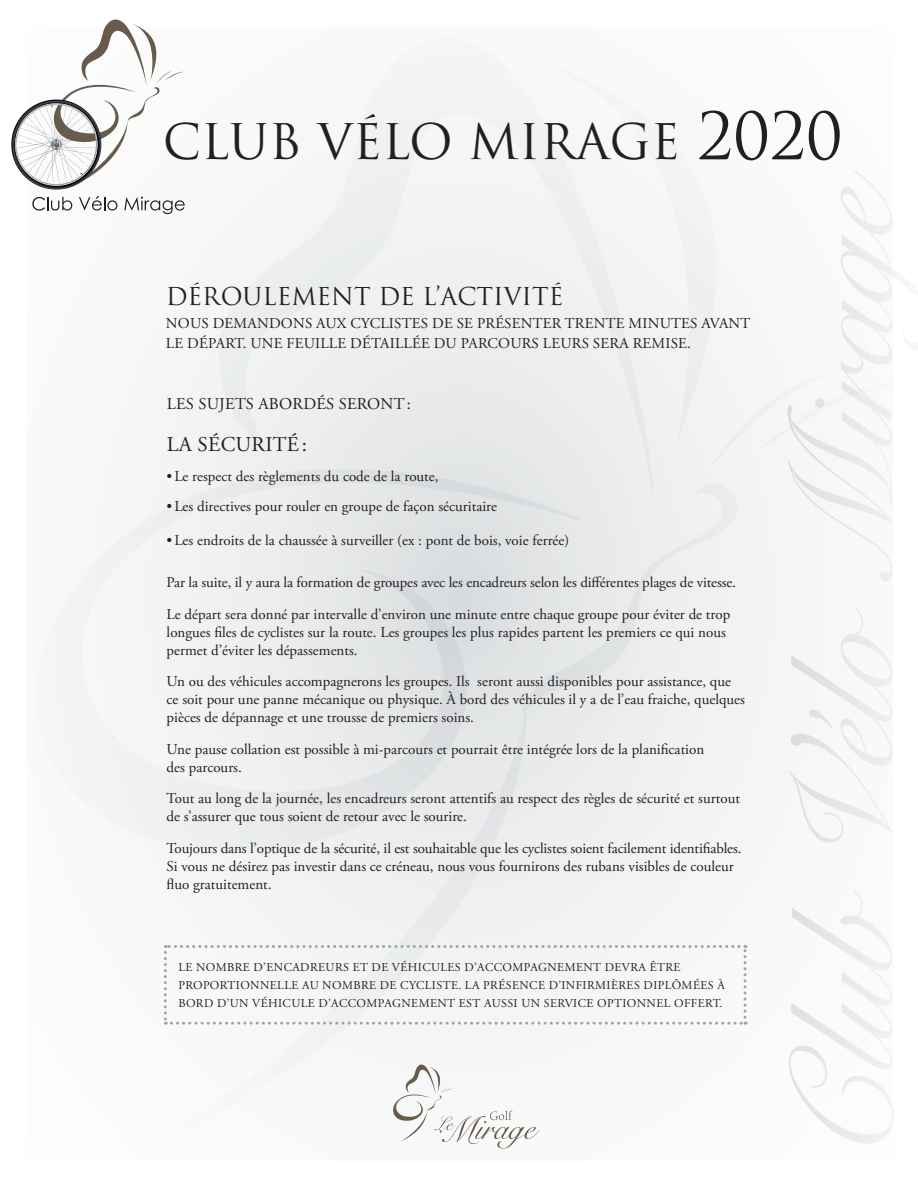
<style>
.page{position:relative;width:918px;height:1188px;background:#fff}
.page>*{position:absolute;margin:0;border:0;box-sizing:border-box;transform-origin:0 0}
.t1{font:47.85px "Trajan Pro";color:#231f20}
.t2{font:24px "Trajan Pro";color:#231f20}
.t3{font:21px "Adobe Garamond Pro";letter-spacing:.015em;color:#231f20}
.t4{font:16.5px "Adobe Garamond Pro";letter-spacing:.015em;color:#231f20}
.t5{font:15px/18px "Adobe Garamond Pro";color:#231f20}
.t6{font:12px/18px "Adobe Garamond Pro";letter-spacing:.035em;color:#231f20}
.s1{font-size:63.6px}
</style>
<div class="page">
<div style="left:27px;top:27px;width:866px;height:1134px;background:#f8f8f9"></div>
<div style="left:679px;top:484px;width:59px;height:69px;background:#eff0f1"></div>
<div style="left:219px;top:187px;width:460px;height:562px;background:#edeef0"></div>
<svg style="left:543px;top:187px;width:207px;height:274px"></svg>
<svg style="left:147px;top:419px;width:460px;height:447px"></svg>
<svg style="left:147px;top:711px;width:381px;height:234px"></svg>
<svg style="left:393px;top:1064px;width:147px;height:85px"></svg>
<svg style="left:164px;top:945px;width:583px;height:80px"></svg>
<svg style="left:32px;top:197px;width:40px;height:14px"></svg>
<svg style="left:79px;top:196px;width:38px;height:15px"></svg>
<svg style="left:124px;top:197px;width:61px;height:17px"></svg>
<svg style="left:11px;top:19px;width:173px;height:171px"></svg>
<h1 class="t1" style="left:163px;top:112px;width:681px">CLUB VÉLO MIRAGE <span class="s1">2020</span></h1>
<h2 class="t2" style="left:166px;top:281px;width:399px">DÉROULEMENT DE L’ACTIVITÉ</h2>
<p class="t5" style="left:166px;top:314px;width:586px;line-height:19.5px">NOUS DEMANDONS AUX CYCLISTES DE SE PRÉSENTER TRENTE MINUTES AVANT<br>LE DÉPART. UNE FEUILLE DÉTAILLÉE DU PARCOURS LEURS SERA REMISE.</p>
<p class="t4" style="left:167px;top:394px;width:246px">LES SUJETS ABORDÉS SERONT:</p>
<h3 class="t3" style="left:167px;top:431px;width:142px">LA SÉCURITÉ:</h3>
<p class="t5" style="left:167px;top:467px;width:273px">•Le respect des règlements du code de la route,</p>
<p class="t5" style="left:167px;top:497px;width:332px">•Les directives pour rouler en groupe de façon sécuritaire</p>
<p class="t5" style="left:167px;top:532px;width:404px">•Les endroits de la chaussée à surveiller (ex : pont de bois, voie ferrée)</p>
<p class="t5" style="left:167px;top:567px;width:571px;line-height:31.5px">Par la suite, il y aura la formation de groupes avec les encadreurs selon les différentes plages de vitesse.<br>Le départ sera donné par intervalle d’environ une minute entre chaque groupe pour éviter de trop</p>
<p class="t5" style="left:167px;top:623px;width:561px">longues files de cyclistes sur la route. Les groupes les plus rapides partent les premiers ce qui nous permet d’éviter les dépassements.</p>
<p class="t5" style="left:167px;top:673px;width:580px">Un ou des véhicules accompagnerons les groupes. Ils seront aussi disponibles pour assistance, que ce soit pour une panne mécanique ou physique. À bord des véhicules il y a de l’eau fraiche, quelques pièces de dépannage et une trousse de premiers soins.</p>
<p class="t5" style="left:167px;top:740px;width:539px">Une pause collation est possible à mi-parcours et pourrait être intégrée lors de la planification des parcours.</p>
<p class="t5" style="left:167px;top:790px;width:575px">Tout au long de la journée, les encadreurs seront attentifs au respect des règles de sécurité et surtout de s’assurer que tous soient de retour avec le sourire.</p>
<p class="t5" style="left:167px;top:839px;width:576px">Toujours dans l’optique de la sécurité, il est souhaitable que les cyclistes soient facilement identifiables.<br>Si vous ne désirez pas investir dans ce créneau, nous vous fournirons des rubans visibles de couleur fluo gratuitement.</p>
<p class="t6" style="left:178px;top:959px;width:548px">LE NOMBRE D’ENCADREURS ET DE VÉHICULES D’ACCOMPAGNEMENT DEVRA ÊTRE<br>PROPORTIONNELLE AU NOMBRE DE CYCLISTE. LA PRÉSENCE D’INFIRMIÈRES DIPLÔMÉES À<br>BORD D’UN VÉHICULE D’ACCOMPAGNEMENT EST AUSSI UN SERVICE OPTIONNEL OFFERT.</p>
</div>
